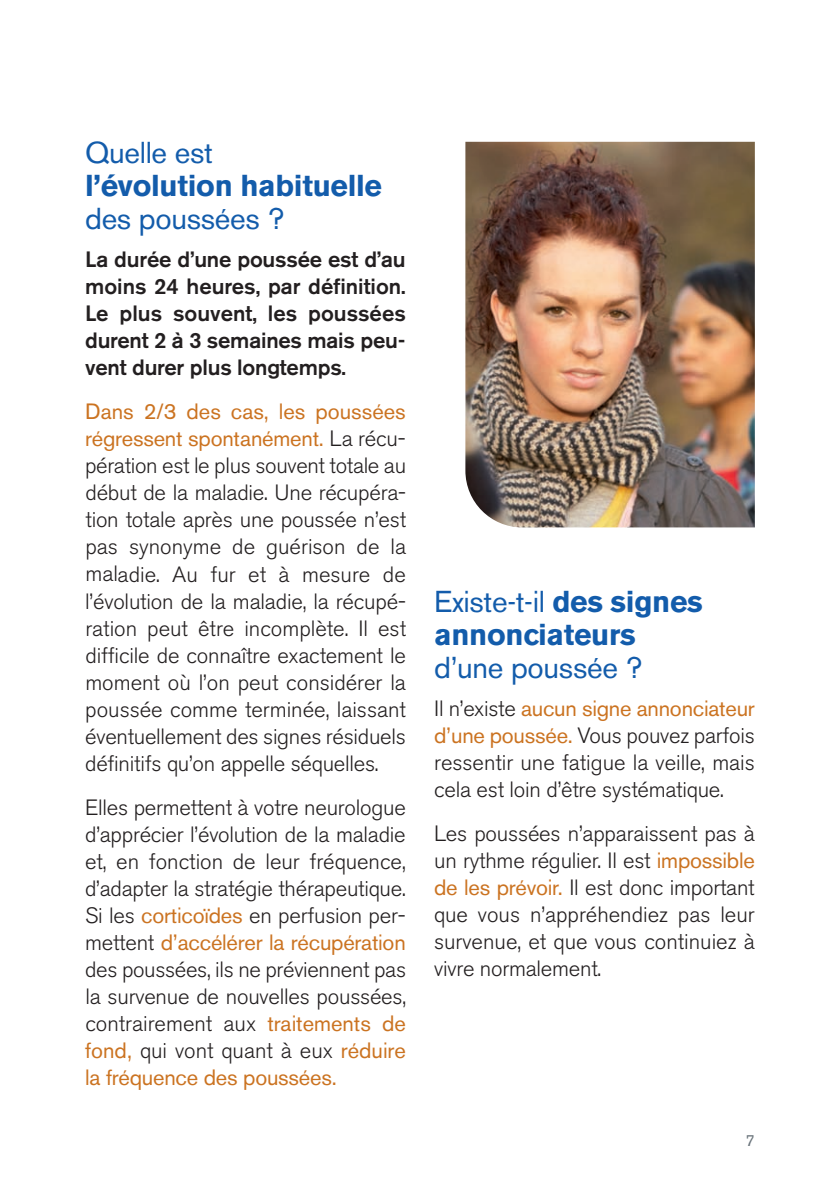
<style>
.page{position:relative;width:840px;height:1191px;background:#fff}
.page>*{position:absolute;margin:0;border:0;box-sizing:border-box;transform-origin:0 0}
.t1{font:700 30px/33px "Akzidenz Grotesk BE";letter-spacing:-.01em;color:#135cab}
.t2{font:30px "Akzidenz Grotesk BE";letter-spacing:-.01em;color:#135cab}
.t3{font:300 22px/27px "Akzidenz Grotesk BE";letter-spacing:-.01em;color:#231f20;text-align:justify}
.t4{font:500 22px/27px "Akzidenz Grotesk BE";letter-spacing:-.01em;color:#231f20;text-align:justify}
.t5{font:16px "Akzidenz Grotesk BE";color:#6a747b}
.s1{font-weight:400;color:#cb7321}
.s2{font-weight:400}
</style>
<div class="page">
<img style="left:465px;top:142px;width:289px;height:385px">
<h1 class="t2" style="left:85px;top:142px;width:129px">Quelle est</h1>
<h1 class="t1" style="left:85px;top:171px;width:298px">l’évolution habituelle</h1>
<h1 class="t2" style="left:85px;top:208px;width:200px">des poussées ?</h1>
<p class="t4" style="left:85px;top:248px;width:322px">La durée d’une poussée est d’au moins 24 heures, par définition.<br>Le plus souvent, les poussées durent 2 à 3 semaines mais peu&shy;vent durer plus longtemps.</p>
<p class="t3" style="left:85px;top:400px;width:322px"><span class="s1">Dans 2/3 des cas, les poussées régressent spontanément.</span> La récu&shy;pération est le plus souvent totale au début de la maladie. Une récupéra&shy;tion totale après une poussée n’est pas synonyme de guérison de la maladie. Au fur et à mesure de l’évolution de la maladie, la récupé&shy;ration peut être incomplète. Il est difficile de connaître exactement le moment où l’on peut considérer la poussée comme terminée, laissant éventuellement des signes résiduels définitifs qu’on appelle séquelles.</p>
<p class="t3" style="left:85px;top:795px;width:322px">Elles permettent à votre neurologue d’apprécier l’évolution de la maladie et, en fonction de leur fréquence, d’adapter la stratégie thérapeutique.<br>Si les <span class="s1">corticoïdes</span> en perfusion per&shy;mettent <span class="s1">d’accélérer la récupération </span>des poussées, ils ne préviennent pas la survenue de nouvelles poussées, contrairement aux <span class="s1">traitements de fond,</span> qui vont quant à eux <span class="s1">réduire la fréquence des poussées.</span></p>
<h1 class="t1" style="left:434px;top:586px;width:270px"><span class="s2">Existe-t-il</span> des signes annonciateurs</h1>
<h1 class="t2" style="left:434px;top:656px;width:209px">d’une poussée ?</h1>
<p class="t3" style="left:434px;top:696px;width:322px">Il n’existe <span class="s1">aucun signe annonciateur d’une poussée.</span> Vous pouvez parfois ressentir une fatigue la veille, mais cela est loin d’être systématique.</p>
<p class="t3" style="left:434px;top:821px;width:322px">Les poussées n’apparaissent pas à un rythme régulier. Il est <span class="s1">impossible de les prévoir.</span> Il est donc important que vous n’appréhendiez pas leur survenue, et que vous continuiez à vivre normalement.</p>
<p class="t5" style="left:745px;top:1134px;width:11px">7</p>
</div>
